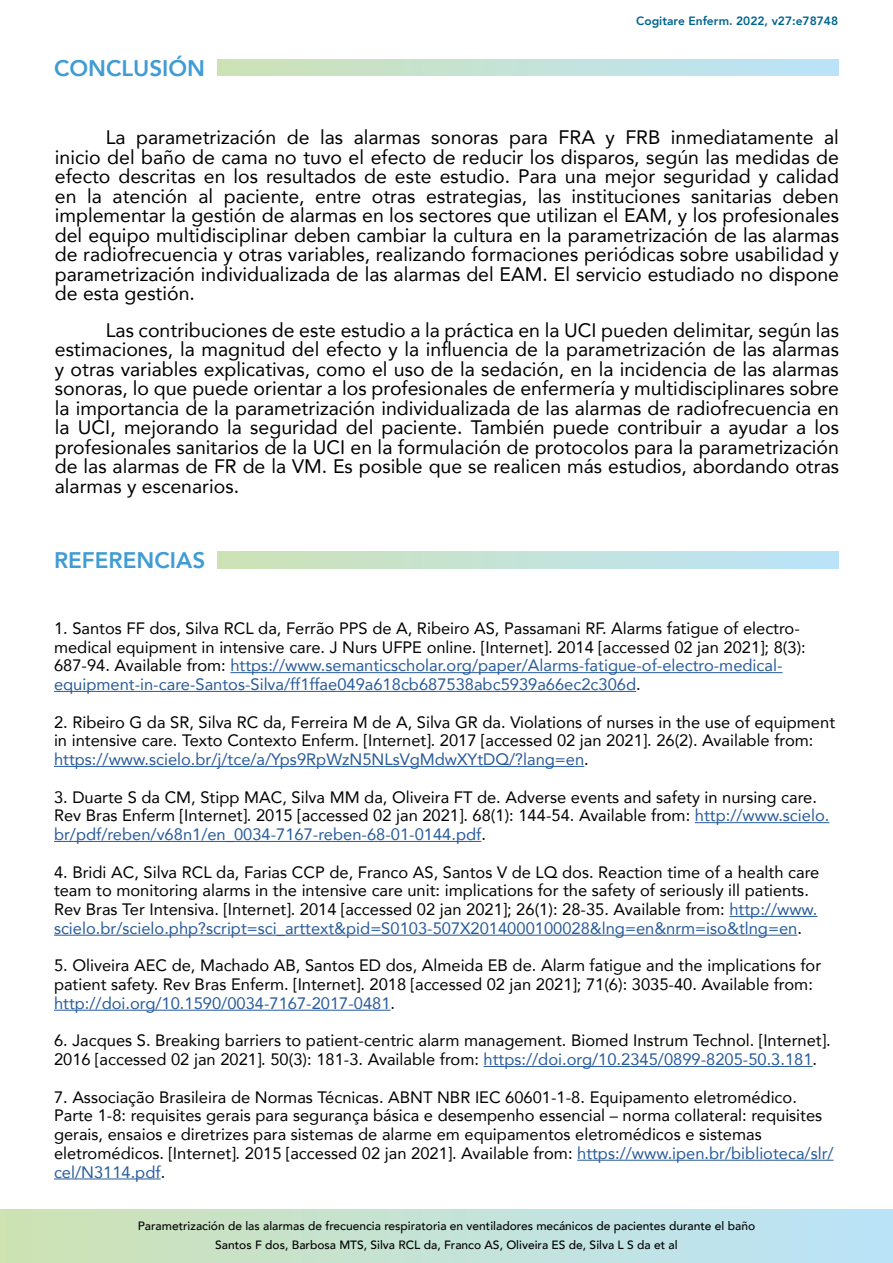
<style>
.page{position:relative;width:893px;height:1263px;background:#fff}
.page>*{position:absolute;margin:0;border:0;box-sizing:border-box;transform-origin:0 0}
.t1{font:800 22.5px "Avenir";color:#409cd4}
.t2{font:19.5px/19.5px "Avenir";color:#000;text-align:justify}
.t3{font:16.5px/18.8px "Avenir";color:#000}
.t4{font:500 12px/18.6px "Avenir";color:#000;text-align:center}
.t5{font:800 12px "Avenir";color:#00658f}
.s1{color:#275b9b}
</style>
<div class="page">
<div style="left:218px;top:552px;width:621px;height:16px;background:linear-gradient(to right,#cde2b5,#bae3fb)"></div>
<svg style="left:0;top:1209px;width:893px;height:54px;background:#c4e2d6"></svg>
<div style="left:218px;top:59px;width:621px;height:17px;background:linear-gradient(to right,#cde2b5,#bae3fb)"></div>
<hr style="left:230px;top:672px;width:552px;height:1px;background:#275b9b">
<hr style="left:54px;top:691px;width:582px;height:1px;background:#275b9b">
<hr style="left:54px;top:766px;width:530px;height:1px;background:#275b9b">
<hr style="left:695px;top:822px;width:134px;height:1px;background:#275b9b">
<hr style="left:54px;top:841px;width:427px;height:1px;background:#275b9b">
<hr style="left:729px;top:916px;width:88px;height:1px;background:#275b9b">
<hr style="left:54px;top:935px;width:743px;height:1px;background:#275b9b">
<hr style="left:54px;top:1010px;width:337px;height:1px;background:#275b9b">
<hr style="left:484px;top:1066px;width:329px;height:1px;background:#275b9b">
<hr style="left:577px;top:1160px;width:257px;height:1px;background:#275b9b">
<hr style="left:54px;top:1178px;width:107px;height:1px;background:#275b9b">
<h1 class="t1" style="left:54px;top:50px;width:153px">CONCLUSIÓN</h1>
<p class="t5" style="left:636px;top:12px;width:203px">Cogitare Enferm. 2022, v27:e78748</p>
<p class="t2" style="left:55px;top:127px;width:786px;text-indent:51px">La parametrización de las alarmas sonoras para FRA y FRB inmediatamente al inicio del baño de cama no tuvo el efecto de reducir los disparos, según las medidas de efecto descritas en los resultados de este estudio. Para una mejor seguridad y calidad en la atención al paciente, entre otras estrategias, las instituciones sanitarias deben implementar la gestión de alarmas en los sectores que utilizan el EAM, y los profesionales del equipo multidisciplinar deben cambiar la cultura en la parametrización de las alarmas de radiofrecuencia y otras variables, realizando formaciones periódicas sobre usabilidad y parametrización individualizada de las alarmas del EAM. El servicio estudiado no dispone de esta gestión.</p>
<p class="t2" style="left:55px;top:320px;width:786px;text-indent:51px">Las contribuciones de este estudio a la práctica en la UCI pueden delimitar, según las estimaciones, la magnitud del efecto y la influencia de la parametrización de las alarmas y otras variables explicativas, como el uso de la sedación, en la incidencia de las alarmas sonoras, lo que puede orientar a los profesionales de enfermería y multidisciplinares sobre la importancia de la parametrización individualizada de las alarmas de radiofrecuencia en la UCI, mejorando la seguridad del paciente. También puede contribuir a ayudar a los profesionales sanitarios de la UCI en la formulación de protocolos para la parametrización de las alarmas de FR de la VM. Es posible que se realicen más estudios, abordando otras alarmas y escenarios.</p>
<h1 class="t1" style="left:54px;top:543px;width:153px">REFERENCIAS</h1>
<p class="t3" style="left:54px;top:618px;width:753px">1. Santos FF dos, Silva RCL da, Ferrão PPS de A, Ribeiro AS, Passamani RF. Alarms fatigue of electro&shy;medical equipment in intensive care. J Nurs UFPE online. [Internet]. 2014 [accessed 02 jan 2021]; 8(3):<br>687-94. Available from: <span class="s1">https://www.semanticscholar.org/paper/Alarms-fatigue-of-electro-medical&shy;equipment-in-care-Santos-Silva/ff1ffae049a618cb687538abc5939a66ec2c306d</span>.</p>
<p class="t3" style="left:54px;top:712px;width:783px">2. Ribeiro G da SR, Silva RC da, Ferreira M de A, Silva GR da. Violations of nurses in the use of equipment in intensive care. Texto Contexto Enferm. [Internet]. 2017 [accessed 02 jan 2021]. 26(2). Available from: <span class="s1">https://www.scielo.br/j/tce/a/Yps9RpWzN5NLsVgMdwXYtDQ/?lang=en</span>.</p>
<p class="t3" style="left:54px;top:787px;width:777px">3. Duarte S da CM, Stipp MAC, Silva MM da, Oliveira FT de. Adverse events and safety in nursing care.<br>Rev Bras Enferm [Internet]. 2015 [accessed 02 jan 2021]. 68(1): 144-54. Available from: <span class="s1">http://www.scielo. br/pdf/reben/v68n1/en_0034-7167-reben-68-01-0144.pdf</span>.</p>
<p class="t3" style="left:54px;top:862px;width:767px">4. Bridi AC, Silva RCL da, Farias CCP de, Franco AS, Santos V de LQ dos. Reaction time of a health care team to monitoring alarms in the intensive care unit: implications for the safety of seriously ill patients.<br>Rev Bras Ter Intensiva. [Internet]. 2014 [accessed 02 jan 2021]; 26(1): 28-35. Available from: <span class="s1">http://www. scielo.br/scielo.php?script=sci_arttext&amp;pid=S0103-507X2014000100028&amp;lng=en&amp;nrm=iso&amp;tlng=en</span>.</p>
<p class="t3" style="left:54px;top:956px;width:769px">5. Oliveira AEC de, Machado AB, Santos ED dos, Almeida EB de. Alarm fatigue and the implications for patient safety. Rev Bras Enferm. [Internet]. 2018 [accessed 02 jan 2021]; 71(6): 3035-40. Available from: <span class="s1">http://doi.org/10.1590/0034-7167-2017-0481</span>.</p>
<p class="t3" style="left:54px;top:1031px;width:778px">6. Jacques S. Breaking barriers to patient-centric alarm management. Biomed Instrum Technol. [Internet].<br>2016 [accessed 02 jan 2021]. 50(3): 181-3. Available from: <span class="s1">https://doi.org/10.2345/0899-8205-50.3.181</span>.</p>
<p class="t3" style="left:54px;top:1087px;width:781px">7. Associação Brasileira de Normas Técnicas. ABNT NBR IEC 60601-1-8. Equipamento eletromédico.<br>Parte 1-8: requisites gerais para segurança básica e desempenho essencial – norma collateral: requisites gerais, ensaios e diretrizes para sistemas de alarme em equipamentos eletromédicos e sistemas eletromédicos. [Internet]. 2015 [accessed 02 jan 2021]. Available from: <span class="s1">https://www.ipen.br/biblioteca/slr/ cel/N3114.pdf</span>.</p>
<p class="t4" style="left:138px;top:1216px;width:619px">Parametrización de las alarmas de frecuencia respiratoria en ventiladores mecánicos de pacientes durante el baño<br>Santos F dos, Barbosa MTS, Silva RCL da, Franco AS, Oliveira ES de, Silva L S da et al</p>
</div>
